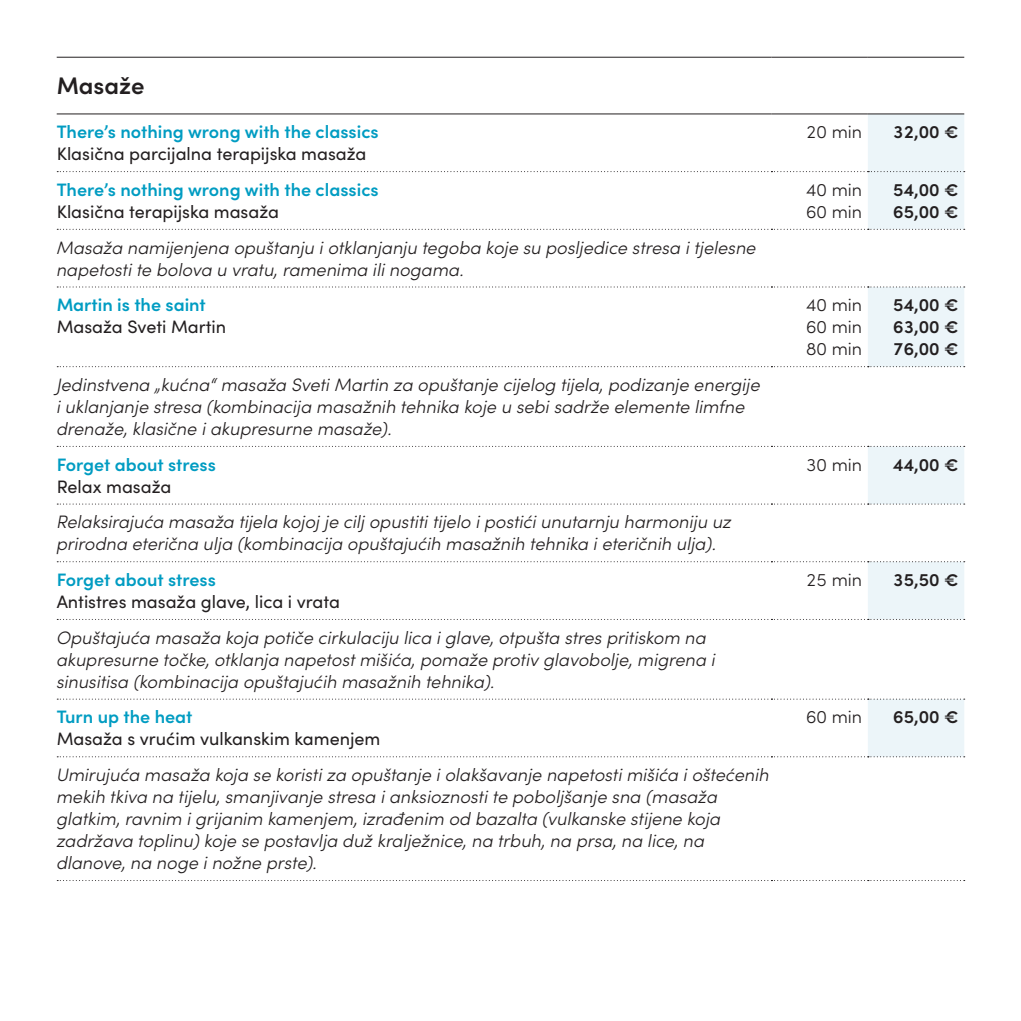
<style>
.page{position:relative;width:1021px;height:1021px;background:#fff}
.page>*{position:absolute;margin:0;border:0;box-sizing:border-box;transform-origin:0 0}
.MEDnaslov{font:600 24px "Sofia Pro";color:#231f20}
.tabela{font:italic 300 18px/22px "Sofia Pro";color:#231f20}
.tabela-2{font:18px "Sofia Pro";color:#231f20}
.postavka{font:600 18px "Sofia Pro";color:#009cc2}
.cena{font:600 18px "Sofia Pro";color:#231f20}
.minute{font:300 18px "Sofia Pro";color:#231f20}
</style>
<div class="page">
<svg style="left:867px;top:114px;width:97px;height:642px;fill:#ecf5f9"></svg>
<hr style="left:57px;top:57px;width:714px;height:1px;background:#231f20">
<hr style="left:771px;top:57px;width:96px;height:1px;background:#231f20">
<hr style="left:867px;top:57px;width:97px;height:1px;background:#231f20">
<hr style="left:57px;top:113px;width:714px;height:1px;background:#231f20">
<hr style="left:771px;top:113px;width:96px;height:1px;background:#231f20">
<hr style="left:867px;top:113px;width:97px;height:1px;background:#231f20">
<svg style="left:57px;top:171px;width:907px;height:1px"></svg>
<svg style="left:57px;top:229px;width:907px;height:1px"></svg>
<svg style="left:57px;top:286px;width:907px;height:1px"></svg>
<svg style="left:57px;top:366px;width:907px;height:1px"></svg>
<svg style="left:57px;top:446px;width:907px;height:1px"></svg>
<svg style="left:57px;top:503px;width:907px;height:1px"></svg>
<svg style="left:57px;top:561px;width:907px;height:1px"></svg>
<svg style="left:57px;top:619px;width:907px;height:1px"></svg>
<svg style="left:57px;top:698px;width:907px;height:1px"></svg>
<svg style="left:57px;top:756px;width:907px;height:1px"></svg>
<svg style="left:57px;top:880px;width:907px;height:1px"></svg>
<p class="MEDnaslov" style="left:57px;top:68px;width:89px">Masaže</p>
<p class="postavka" style="left:57px;top:118px;width:323px">There’s nothing wrong with the classics</p>
<p class="tabela-2" style="left:57px;top:141px;width:311px">Klasična parcijalna terapijska masaža</p>
<p class="postavka" style="left:57px;top:176px;width:323px">There’s nothing wrong with the classics</p>
<p class="tabela-2" style="left:57px;top:198px;width:224px">Klasična terapijska masaža</p>
<p class="tabela" style="left:57px;top:235px;width:701px">Masaža namijenjena opuštanju i otklanjanju tegoba koje su posljedice stresa i tjelesne napetosti te bolova u vratu, ramenima ili nogama.</p>
<p class="postavka" style="left:57px;top:291px;width:151px">Martin is the saint</p>
<p class="tabela-2" style="left:57px;top:314px;width:171px">Masaža Sveti Martin</p>
<p class="tabela" style="left:57px;top:373px;width:705px">Jedinstvena „kućna“ masaža Sveti Martin za opuštanje cijelog tijela, podizanje energije i uklanjanje stresa (kombinacija masažnih tehnika koje u sebi sadrže elemente limfne drenaže, klasične i akupresurne masaže).</p>
<p class="postavka" style="left:57px;top:451px;width:161px">Forget about stress</p>
<p class="tabela-2" style="left:57px;top:473px;width:116px">Relax masaža</p>
<p class="tabela" style="left:57px;top:510px;width:676px">Relaksirajuća masaža tijela kojoj je cilj opustiti tijelo i postići unutarnju harmoniju uz prirodna eterična ulja (kombinacija opuštajućih masažnih tehnika i eteričnih ulja).</p>
<p class="postavka" style="left:57px;top:566px;width:161px">Forget about stress</p>
<p class="tabela-2" style="left:57px;top:588px;width:285px">Antistres masaža glave, lica i vrata</p>
<p class="tabela" style="left:57px;top:625px;width:660px">Opuštajuća masaža koja potiče cirkulaciju lica i glave, otpušta stres pritiskom na akupresurne točke, otklanja napetost mišića, pomaže protiv glavobolje, migrena i sinusitisa (kombinacija opuštajućih masažnih tehnika).</p>
<p class="postavka" style="left:57px;top:703px;width:137px">Turn up the heat</p>
<p class="tabela-2" style="left:57px;top:726px;width:325px">Masaža s vrućim vulkanskim kamenjem</p>
<p class="tabela" style="left:57px;top:762px;width:714px">Umirujuća masaža koja se koristi za opuštanje i olakšavanje napetosti mišića i oštećenih mekih tkiva na tijelu, smanjivanje stresa i anksioznosti te poboljšanje sna (masaža glatkim, ravnim i grijanim kamenjem, izrađenim od bazalta (vulkanske stijene koja zadržava toplinu) koje se postavlja duž kralježnice, na trbuh, na prsa, na lice, na dlanove, na noge i nožne prste).</p>
<p class="minute" style="left:806px;top:119px;width:58px">20 min</p>
<p class="cena" style="left:893px;top:118px;width:67px">32,00 €</p>
<p class="minute" style="left:806px;top:177px;width:58px">40 min</p>
<p class="minute" style="left:806px;top:199px;width:58px">60 min</p>
<p class="minute" style="left:806px;top:292px;width:58px">40 min</p>
<p class="minute" style="left:806px;top:314px;width:58px">60 min</p>
<p class="minute" style="left:806px;top:336px;width:58px">80 min</p>
<p class="cena" style="left:893px;top:176px;width:67px">54,00 €</p>
<p class="cena" style="left:893px;top:198px;width:67px">65,00 €</p>
<p class="cena" style="left:893px;top:291px;width:67px">54,00 €</p>
<p class="cena" style="left:893px;top:313px;width:67px">63,00 €</p>
<p class="cena" style="left:893px;top:335px;width:67px">76,00 €</p>
<p class="minute" style="left:806px;top:451px;width:58px">30 min</p>
<p class="cena" style="left:893px;top:451px;width:67px">44,00 €</p>
<p class="minute" style="left:806px;top:566px;width:58px">25 min</p>
<p class="cena" style="left:893px;top:566px;width:67px">35,50 €</p>
<p class="minute" style="left:806px;top:704px;width:58px">60 min</p>
<p class="cena" style="left:893px;top:703px;width:67px">65,00 €</p>
</div>
